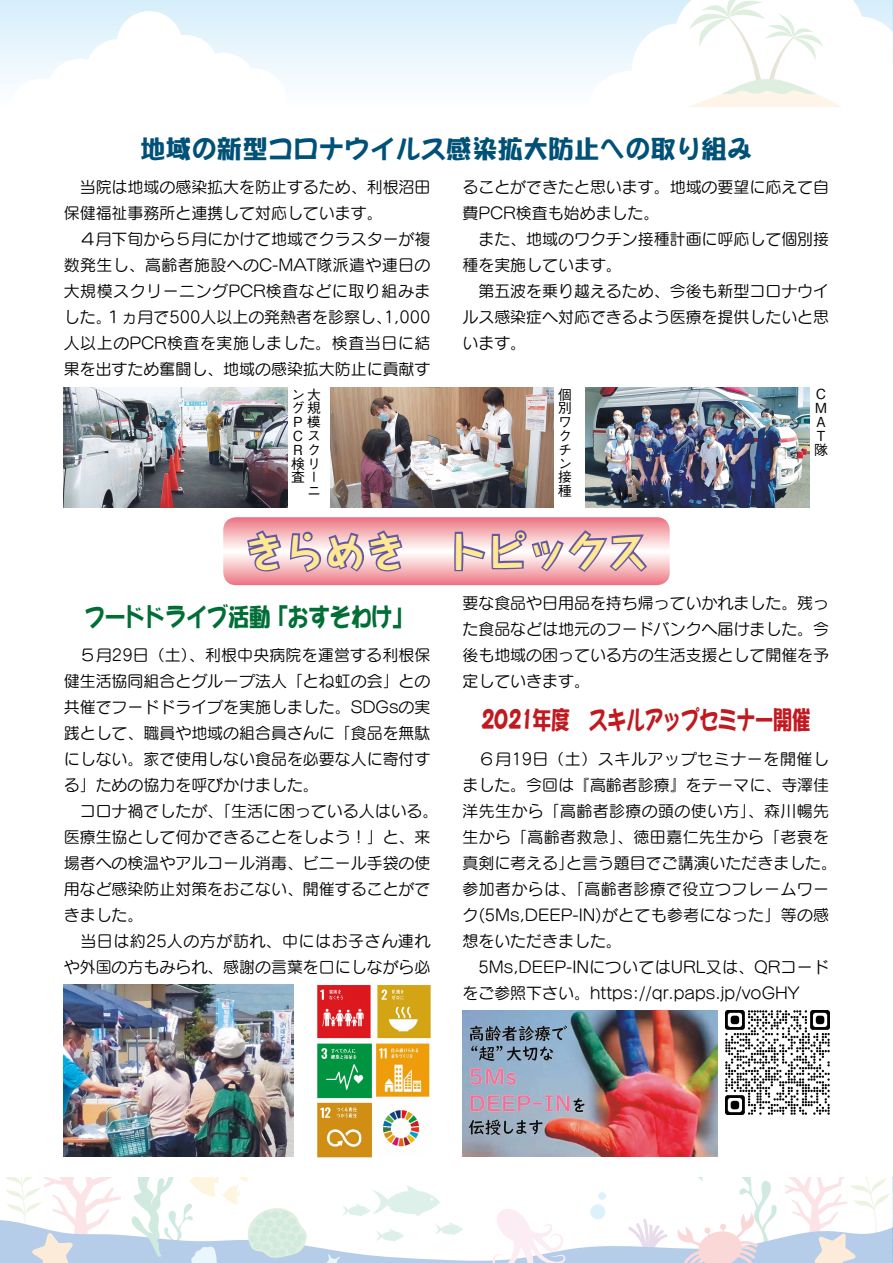
<style>
.page{position:relative;width:893px;height:1263px;background:#fff}
.page>*{position:absolute;margin:0;border:0;box-sizing:border-box;transform-origin:0 0}
.t1{font:700 40.35px "Taka Hand Std";color:#ffe893}
.t2{font:25.5px "DFPPOP1 CID W12";color:#005177}
.t3{font:25.5px "DFPPOP1 CID W12";letter-spacing:-.035em;color:#c11920;scale:.75 1}
.t4{font:25.5px "DFPPOP1 CID W12";letter-spacing:-.04em;color:#006e36;scale:.85 1}
.t5{font:15.9px/26px "Seurat Pro M";color:#000}
.t6{font:500 13.8px/13.8px "Gothic BBB Pr 5";color:#000;text-align:justify}
</style>
<div class="page">
<div style="left:0;top:0;width:893px;height:106px;background:linear-gradient(to bottom,#d6eefb,#fdfeff)"></div>
<div style="left:86px;top:39px;width:65px;height:66px;background:#fff;border-radius:50%"></div>
<div style="left:116px;top:11px;width:66px;height:66px;background:#fff;border-radius:50%"></div>
<div style="left:153px;top:35px;width:66px;height:66px;background:#fff;border-radius:50%"></div>
<svg style="left:9px;top:53px;width:277px;height:53px"></svg>
<svg style="left:585px;top:0;width:308px;height:106px"></svg>
<svg style="left:0;top:1178px;width:893px;height:85px"></svg>
<svg style="left:223px;top:517px;width:447px;height:68px;background:#dba4b6"></svg>
<img style="left:64px;top:387px;width:223px;height:120px">
<img style="left:331px;top:387px;width:223px;height:120px">
<img style="left:586px;top:387px;width:223px;height:120px">
<img style="left:462px;top:1011px;width:256px;height:146px">
<img style="left:725px;top:1011px;width:104px;height:103px">
<img style="left:64px;top:985px;width:229px;height:172px">
<img style="left:317px;top:985px;width:114px;height:173px">
<h2 class="t2" style="left:140px;top:135px;width:614px">地域の新型コロナウイルス感染拡大防止への取り組み</h2>
<p class="t5" style="left:64px;top:174px;width:368px">　当院は地域の感染拡大を防止するため、利根沼田保健福祉事務所と連携して対応しています。<br>　４月下旬から５月にかけて地域でクラスターが複数発生し、高齢者施設へのC-MAT隊派遣や連日の大規模スクリーニングPCR検査などに取り組みました。１ヵ月で500人以上の発熱者を診察し、1,000人以上のPCR検査を実施しました。検査当日に結果を出すため奮闘し、地域の感染拡大防止に貢献す</p>
<p class="t6" style="left:291px;top:386px;width:30px">ン大</p>
<p class="t6" style="left:291px;top:400px;width:31px">グ規</p>
<p class="t6" style="left:291px;top:414px;width:31px">Ｐ模</p>
<p class="t6" style="left:291px;top:427px;width:29px">Ｃス</p>
<p class="t6" style="left:291px;top:441px;width:29px">Ｒク</p>
<p class="t6" style="left:291px;top:455px;width:28px">検リ</p>
<p class="t6" style="left:291px;top:469px;width:25px">査ー</p>
<p class="t6" style="left:307px;top:483px;width:14px">ニ</p>
<p class="t5" style="left:462px;top:174px;width:368px">ることができたと思います。地域の要望に応えて自費PCR検査も始めました。<br>　また、地域のワクチン接種計画に呼応して個別接種を実施しています。<br>　第五波を乗り越えるため、今後も新型コロナウイルス感染症へ対応できるよう医療を提供したいと思います。</p>
<p class="t6" style="left:558px;top:386px;width:15px">個別ワクチン接種</p>
<p class="t6" style="left:814px;top:386px;width:15px;text-align:left">Ｃ<br>Ｍ<br>Ａ<br>Ｔ隊</p>
<h1 class="t1" style="left:244px;top:523px;width:405px">きらめき　トピックス</h1>
<h2 class="t4" style="left:84px;top:603px;width:390px">フードドライブ活動「おすそわけ」</h2>
<p class="t5" style="left:64px;top:642px;width:376px">　５月29日（土）、利根中央病院を運営する利根保健生活協同組合とグループ法人「とね虹の会」との共催でフードドライブを実施しました。SDGsの実践として、職員や地域の組合員さんに「食品を無駄にしない。家で使用しない食品を必要な人に寄付する」ための協力を呼びかけました。<br>　コロナ禍でしたが、「生活に困っている人はいる。医療生協として何かできることをしよう！」と、来場者への検温やアルコール消毒、ビニール手袋の使用など感染防止対策をおこない、開催することができました。<br>　当日は約25人の方が訪れ、中にはお子さん連れや外国の方もみられ、感謝の言葉を口にしながら必</p>
<p class="t5" style="left:462px;top:590px;width:368px;text-align:justify">要な食品や日用品を持ち帰っていかれました。残った食品などは地元のフードバンクへ届けました。今後も地域の困っている方の生活支援として開催を予定していきます。</p>
<h2 class="t3" style="left:481px;top:706px;width:442px">2021年度　スキルアップセミナー開催</h2>
<p class="t5" style="left:462px;top:745px;width:376px">　６月19日（土）スキルアップセミナーを開催しました。今回は『高齢者診療』をテーマに、寺澤佳洋先生から「高齢者診療の頭の使い方」、森川暢先生から「高齢者救急」、徳田嘉仁先生から「老衰を真剣に考える」と言う題目でご講演いただきました。参加者からは、「高齢者診療で役立つフレームワーク(5Ms,DEEP-IN)がとても参考になった」等の感想をいただきました。<br>　5Ms,DEEP-INについてはURL又は、QRコードをご参照下さい。https://qr.paps.jp/voGHY</p>
</div>
